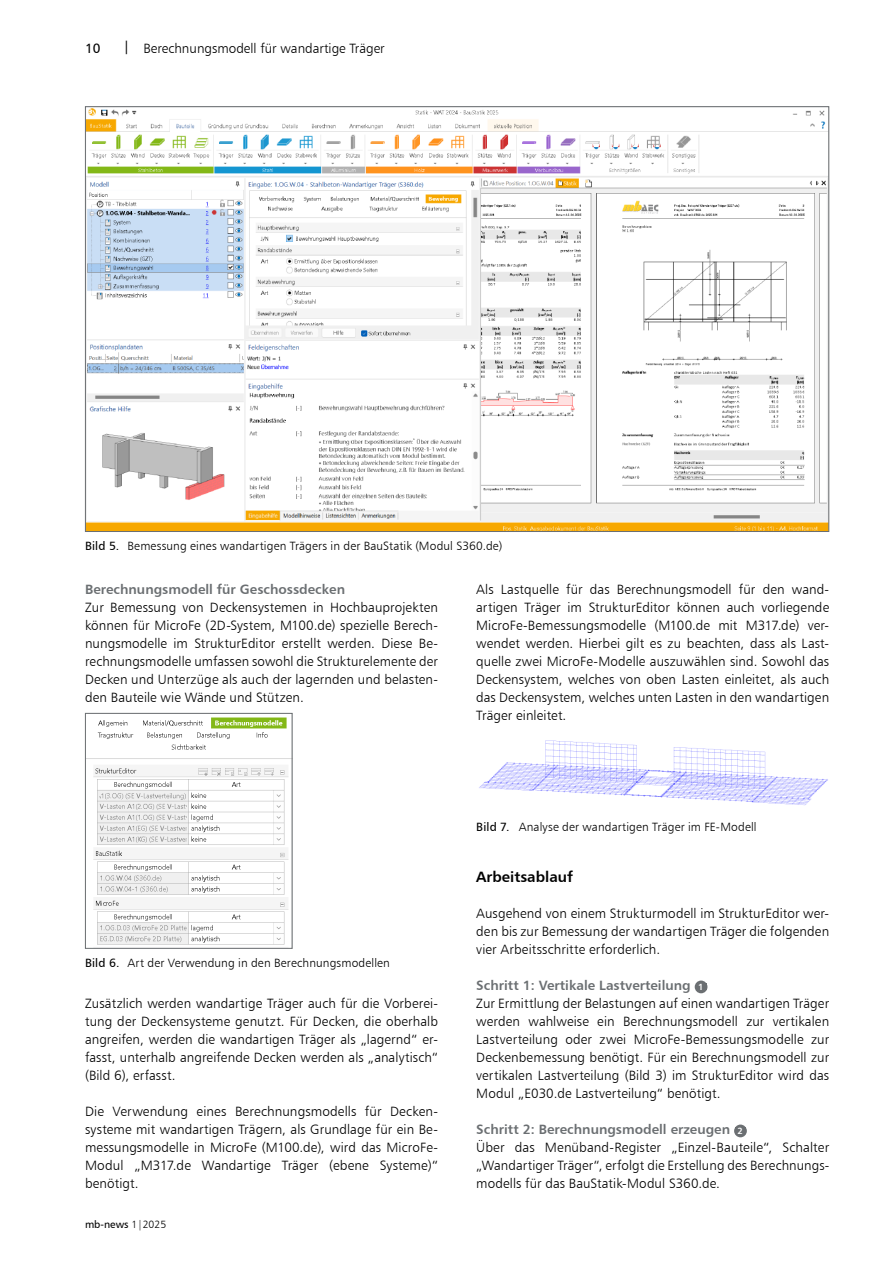
<style>
.page{position:relative;width:893px;height:1263px;background:#fff}
.page>*{position:absolute;margin:0;border:0;box-sizing:border-box;transform-origin:0 0}
.t1{font:15px "Humanist 777 BT Bold B";color:#000}
.t2{font:13.5px/18px "Humanist 777 BT Light B";letter-spacing:.005em;color:#000;text-align:justify}
.t3{font:13.5px "Humanist 777 BT Bold B";color:#6b6f72}
.t4{font:13.5px "Humanist 777 BT Roman B";color:#000}
.t5{font:12px "Humanist 777 BT Light B";letter-spacing:.01em;color:#000}
.t6{font:10.5px "Humanist 777 BT Roman B";color:#000}
.s1{font-family:"Humanist 777 BT Roman B"}
.s2{font-family:"Humanist 777 BT Light B"}
.s3{font-size:9px;color:#fff}
</style>
<div class="page">
<img style="left:87px;top:717px;width:203px;height:228px">
<div style="left:85px;top:713px;width:207px;height:236px;border:1px solid #6b6f72"></div>
<img style="left:479px;top:740px;width:349px;height:66px">
<div style="left:695px;top:980px;width:12px;height:13px;background:#6b6f72;border-radius:50%"></div>
<svg style="left:734px;top:1124px;width:13px;height:13px"></svg>
<div style="left:735px;top:1128px;width:11px;height:6px;background:#6b6f72"></div>
<img style="left:87px;top:108px;width:740px;height:422px">
<p class="t4" style="left:85px;top:40px;width:17px">10</p>
<p class="t2" style="left:123px;top:39px;width:263px"><span class="s1">|</span> Berechnungsmodell für wandartige Träger</p>
<p class="t5" style="left:85px;top:538px;width:419px"><span class="s1">Bild 5.</span> Bemessung eines wandartigen Trägers in der BauStatik (Modul S360.de)</p>
<p class="t3" style="left:85px;top:581px;width:261px">Berechnungsmodell für Geschossdecken</p>
<p class="t2" style="left:85px;top:598px;width:354px">Zur Bemessung von Deckensystemen in Hochbauprojekten können für MicroFe (2D-System, M100.de) spezielle Berech&shy;nungsmodelle im StrukturEditor erstellt werden. Diese Be&shy;rechnungsmodelle umfassen sowohl die Strukturelemente der Decken und Unterzüge als auch der lagernden und belasten&shy;den Bauteile wie Wände und Stützen.</p>
<p class="t2" style="left:476px;top:580px;width:354px">Als Lastquelle für das Berechnungsmodell für den wand&shy;artigen Träger im StrukturEditor können auch vorliegende MicroFe--Bemessungsmodelle (M100.de mit M317.de) ver&shy;wendet werden. Hierbei gilt es zu beachten, dass als Last&shy;quelle zwei MicroFe-Modelle auszuwählen sind. Sowohl das Deckensystem, welches von oben Lasten einleitet, als auch das Deckensystem, welches unten Lasten in den wandartigen Träger einleitet.</p>
<p class="t5" style="left:85px;top:956px;width:306px"><span class="s1">Bild 6.</span> Art der Verwendung in den Berechnungsmodellen</p>
<p class="t2" style="left:85px;top:994px;width:354px">Zusätzlich werden wandartige Träger auch für die Vorberei&shy;tung der Deckensysteme genutzt. Für Decken, die oberhalb angreifen, werden die wandartigen Träger als „lagernd“ er&shy;fasst, unterhalb angreifende Decken werden als „analytisch“ (Bild 6), erfasst.</p>
<p class="t2" style="left:85px;top:1102px;width:354px;text-align:left">Die Verwendung eines Berechnungsmodells für Decken&shy;systeme mit wandartigen Trägern, als Grundlage für ein Be&shy;messungsmodelle in MicroFe (M100.de), wird das MicroFe-- Modul „M317.de Wandartige Träger (ebene Systeme)“ benötigt.</p>
<p class="t6" style="left:85px;top:1218px;width:83px">mb-news <span class="s2">1|2025</span></p>
<p class="t5" style="left:476px;top:819px;width:282px"><span class="s1">Bild 7.</span> Analyse der wandartigen Träger im FE-Modell</p>
<p class="t1" style="left:476px;top:867px;width:98px">Arbeitsablauf</p>
<p class="t2" style="left:476px;top:904px;width:354px">Ausgehend von einem Strukturmodell im StrukturEditor wer&shy;den bis zur Bemessung der wandartigen Träger die folgenden vier Arbeitsschritte erforderlich.</p>
<p class="t3" style="left:476px;top:977px;width:229px">Schritt 1: Vertikale Lastverteilung <span class="s3">1</span></p>
<p class="t2" style="left:476px;top:994px;width:354px">Zur Ermittlung der Belastungen auf einen wandartigen Träger werden wahlweise ein Berechnungsmodell zur vertikalen Lastverteilung oder zwei MicroFe-Bemessungsmodelle zur Deckenbemessung benötigt. Für ein Berechnungsmodell zur vertikalen Lastverteilung (Bild 3) im StrukturEditor wird das Modul „E030.de Lastverteilung“ benötigt.</p>
<p class="t3" style="left:476px;top:1121px;width:268px">Schritt 2: Berechnungsmodell erzeugen <span class="s3">2</span></p>
<p class="t2" style="left:476px;top:1138px;width:354px">Über das Menüband-Register „Einzel-Bauteile“, Schalter „Wandartiger Träger“, erfolgt die Erstellung des Berechnungs&shy;modells für das BauStatik-Modul S360.de.</p>
</div>
